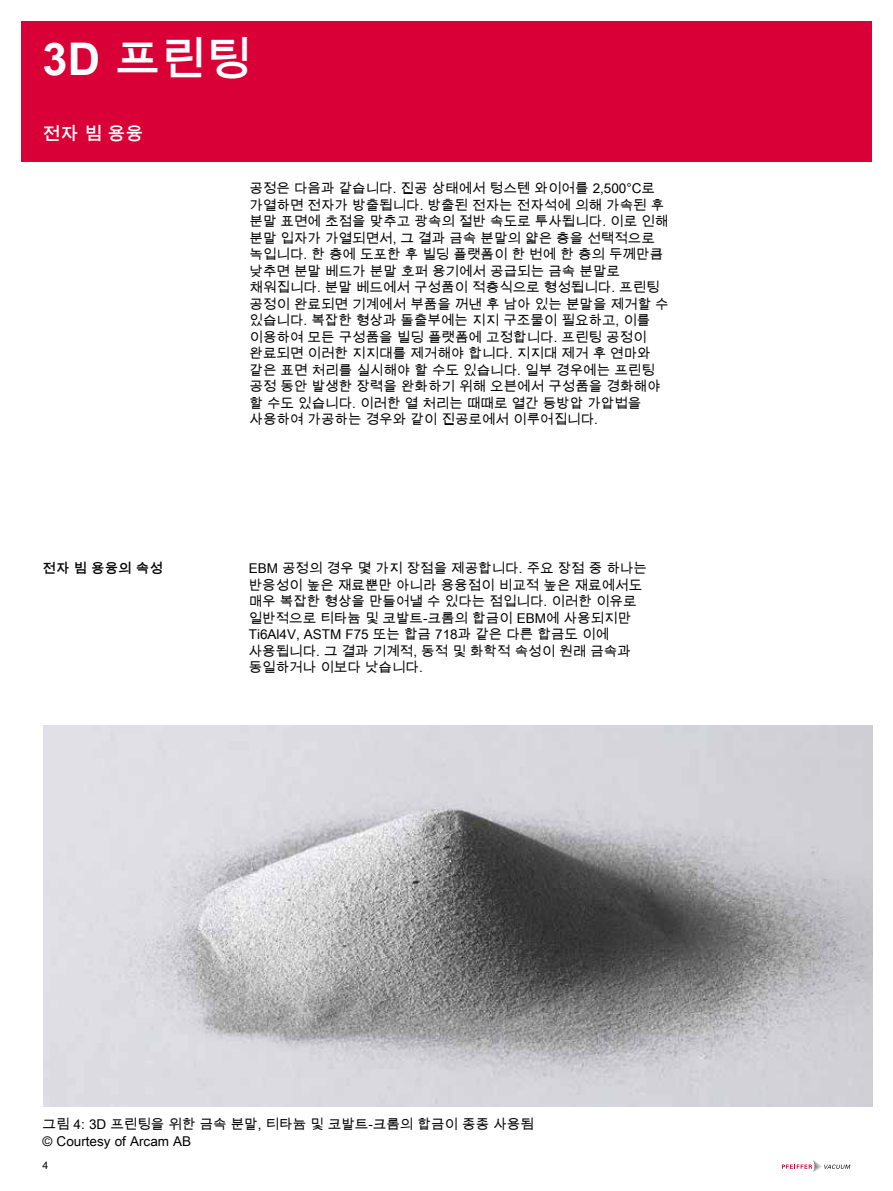
<style>
.page{position:relative;width:893px;height:1191px;background:#fff}
.page>*{position:absolute;margin:0;border:0;box-sizing:border-box;transform-origin:0 0}
.t1{font:700 45px "Arial Unicode MS";color:#fff}
.t2{font:700 18px "Arial Unicode MS";color:#fff}
.t3{font:13.5px/16.5px "Arial Unicode MS";color:#000}
.t4{font:700 13.5px "Arial Unicode MS";color:#000}
.t5{font:10.5px "Arial Unicode MS";color:#000}
</style>
<div class="page">
<svg style="left:782px;top:1160px;width:68px;height:12px"></svg>
<div style="left:21px;top:21px;width:851px;height:141px;background:#d80036"></div>
<img style="left:43px;top:725px;width:830px;height:382px">
<h1 class="t1" style="left:43px;top:26px;width:210px">3D 프린팅</h1>
<h2 class="t2" style="left:43px;top:121px;width:103px">전자 빔 용융</h2>
<p class="t3" style="left:249px;top:180px;width:421px">공정은 다음과 같습니다. 진공 상태에서 텅스텐 와이어를 2,500°C로 가열하면 전자가 방출됩니다. 방출된 전자는 전자석에 의해 가속된 후 분말 표면에 초점을 맞추고 광속의 절반 속도로 투사됩니다. 이로 인해 분말 입자가 가열되면서, 그 결과 금속 분말의 얇은 층을 선택적으로 녹입니다. 한 층에 도포한 후 빌딩 플랫폼이 한 번에 한 층의 두께만큼 낮추면 분말 베드가 분말 호퍼 용기에서 공급되는 금속 분말로 채워집니다. 분말 베드에서 구성품이 적층식으로 형성됩니다. 프린팅 공정이 완료되면 기계에서 부품을 꺼낸 후 남아 있는 분말을 제거할 수 있습니다. 복잡한 형상과 돌출부에는 지지 구조물이 필요하고, 이를 이용하여 모든 구성품을 빌딩 플랫폼에 고정합니다. 프린팅 공정이 완료되면 이러한 지지대를 제거해야 합니다. 지지대 제거 후 연마와 같은 표면 처리를 실시해야 할 수도 있습니다. 일부 경우에는 프린팅 공정 동안 발생한 장력을 완화하기 위해 오븐에서 구성품을 경화해야 할 수도 있습니다. 이러한 열 처리는 때때로 열간 등방압 가압법을 사용하여 가공하는 경우와 같이 진공로에서 이루어집니다.</p>
<p class="t4" style="left:43px;top:558px;width:122px">전자 빔 용융의 속성</p>
<p class="t3" style="left:249px;top:560px;width:400px">EBM 공정의 경우 몇 가지 장점을 제공합니다. 주요 장점 중 하나는 반응성이 높은 재료뿐만 아니라 용융점이 비교적 높은 재료에서도 매우 복잡한 형상을 만들어낼 수 있다는 점입니다. 이러한 이유로 일반적으로 티타늄 및 코발트-크롬의 합금이 EBM에 사용되지만<br>Ti6Al4V, ASTM F75 또는 합금 718과 같은 다른 합금도 이에 사용됩니다. 그 결과 기계적, 동적 및 화학적 속성이 원래 금속과 동일하거나 이보다 낫습니다.</p>
<p class="t3" style="left:43px;top:1115px;width:493px">그림 4: 3D 프린팅을 위한 금속 분말, 티타늄 및 코발트-크롬의 합금이 종종 사용됨 © Courtesy of Arcam AB</p>
<p class="t5" style="left:43px;top:1157px;width:7px">4</p>
</div>
